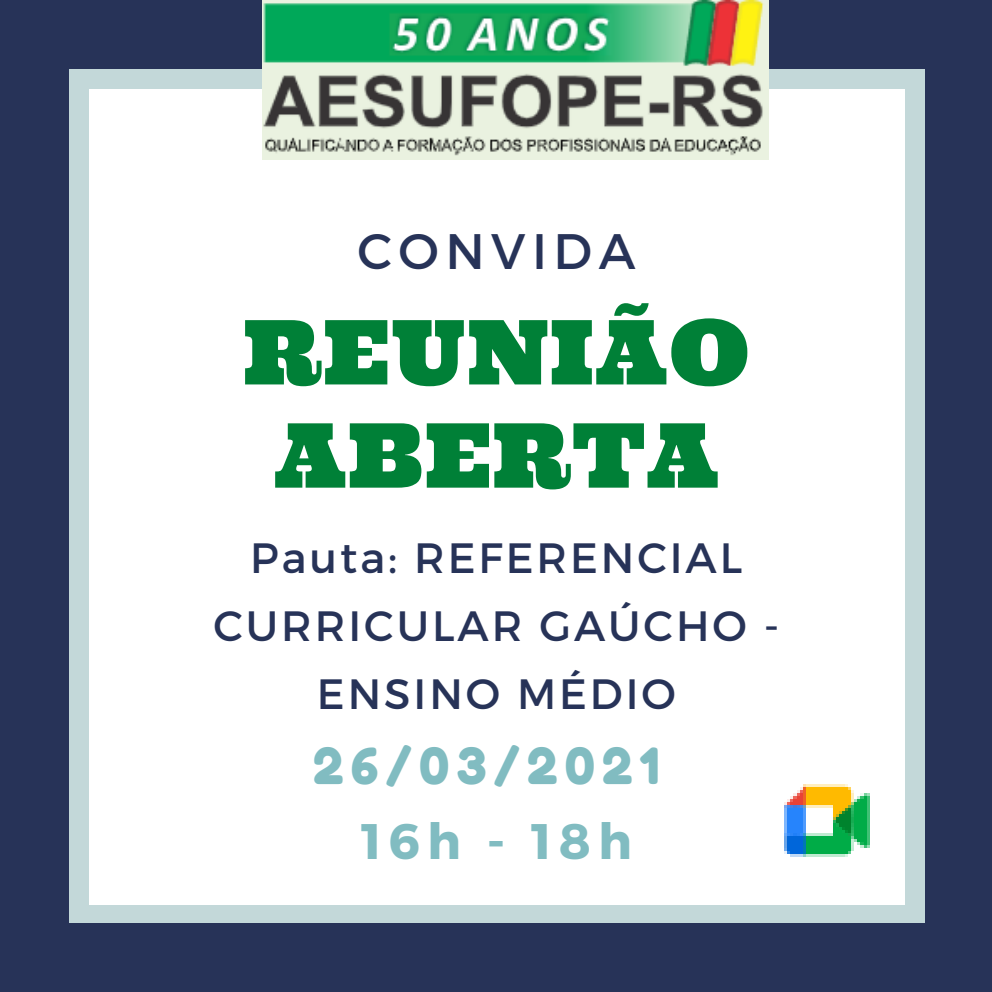
<style>
.page{position:relative;width:992px;height:992px;background:#273358}
.page>*{position:absolute;margin:0;border:0;box-sizing:border-box;transform-origin:0 0}
.t1{font:89.5px/103.2px "Ultra";letter-spacing:.02em;color:#008037;text-align:center}
.t2{font:49.75px "Fredoka One";letter-spacing:.145em;color:#81bcc1}
.t3{font:49.75px "Montserrat";letter-spacing:.13em;color:#273358}
.t4{font:700 49.75px "Montserrat";letter-spacing:.145em;color:#81bcc1}
.t5{font:42.25px/67.5px "Montserrat";letter-spacing:.07em;color:#273358;text-align:center}
</style>
<div class="page">
<div style="left:79px;top:79px;width:836px;height:836px;background:#fff"></div>
<div style="left:905px;top:905px;width:20px;height:18px;background:#c3d8d9"></div>
<div style="left:69px;top:89px;width:20px;height:816px;background:#c3d8d9"></div>
<div style="left:69px;top:905px;width:20px;height:18px;background:#c3d8d9"></div>
<div style="left:905px;top:89px;width:20px;height:816px;background:#c3d8d9"></div>
<div style="left:89px;top:905px;width:816px;height:18px;background:#c3d8d9"></div>
<div style="left:905px;top:69px;width:20px;height:20px;background:#c3d8d9"></div>
<div style="left:69px;top:69px;width:20px;height:20px;background:#c3d8d9"></div>
<div style="left:89px;top:69px;width:816px;height:20px;background:#c3d8d9"></div>
<img style="left:262px;top:0;width:507px;height:159px">
<img style="left:784px;top:784px;width:86px;height:73px">
<p class="t3" style="left:357px;top:219px;width:280px">CONVIDA</p>
<p class="t1" style="left:243px;top:300px;width:508px">REUNIÃO<br>ABERTA</p>
<p class="t5" style="left:213px;top:522px;width:567px">Pauta: REFERENCIAL<br>CURRICULAR GAÚCHO -<br>ENSINO MÉDIO</p>
<p class="t2" style="left:313px;top:735px;width:348px">26/03/2021</p>
<p class="t4" style="left:361px;top:808px;width:272px">16h - 18h</p>
</div>
